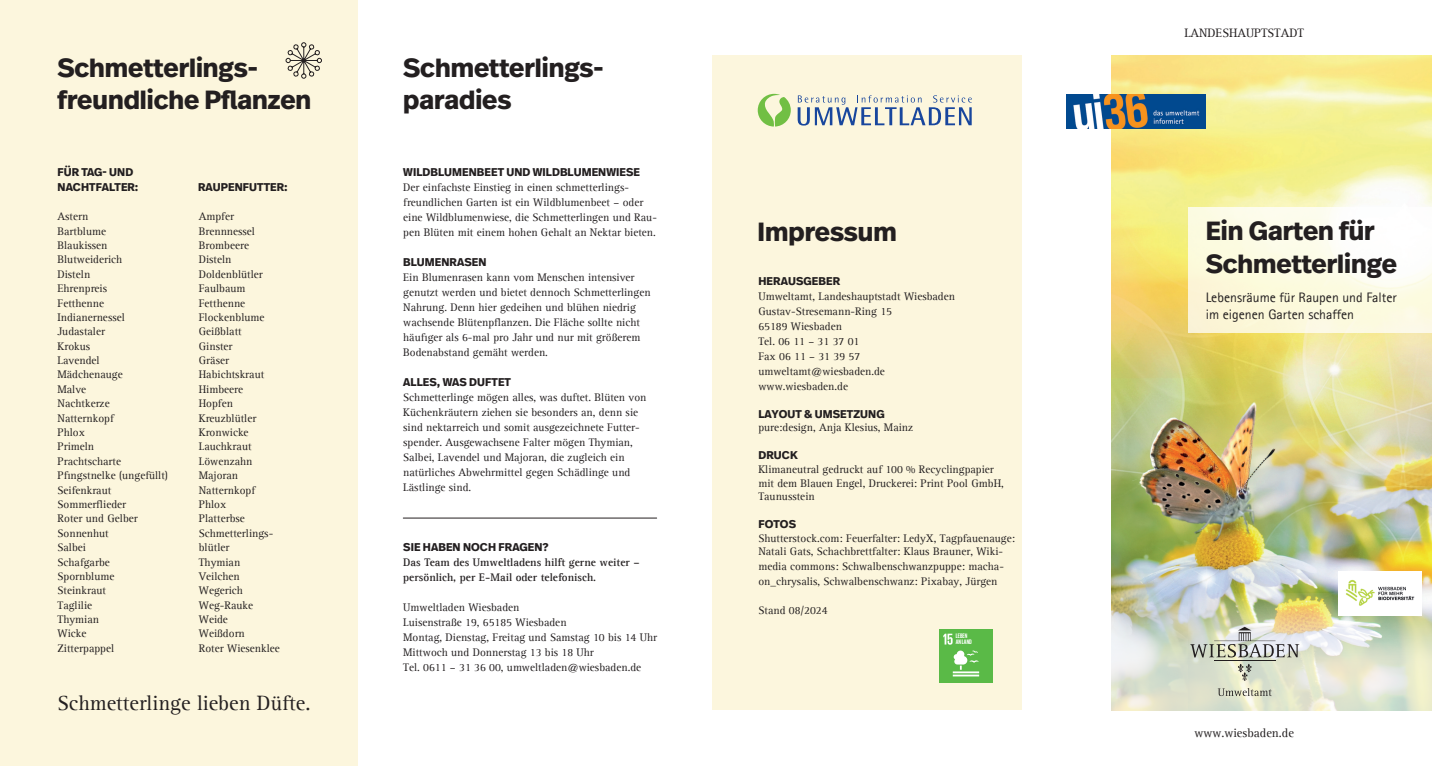
<style>
.page{position:relative;width:1432px;height:766px;background:#fff}
.page>*{position:absolute;margin:0;border:0;box-sizing:border-box;transform-origin:0 0}
.t1{font:700 26.25px/32.5px "Real Head Pro";color:#231f20}
.t2{font:21.25px "Rotis Serif";color:#231f20}
.t3{font:13.75px/16.9px "Rotis Sans Serif";color:#231f20}
.t4{font:12.5px "Rotis Serif";color:#231f20}
.t5{font:11.25px/15px "Rotis Serif";color:#231f20}
.t6{font:700 11.25px/15px "Real Head Pro";letter-spacing:.01em;color:#231f20}
.t7{font:700 11.25px/15px "Rotis Serif";color:#231f20}
.t8{font:700 6.75px/6.4px "Giorgio Sans";letter-spacing:.01em;color:#fff}
</style>
<div class="page">
<img style="left:1112px;top:56px;width:320px;height:537px">
<svg style="left:1189px;top:207px;width:243px;height:125px;fill:#fcfbe3"></svg>
<img style="left:1111px;top:593px;width:321px;height:117px">
<img style="left:1067px;top:94px;width:138px;height:35px">
<div style="left:712px;top:56px;width:310px;height:654px;background:#fcf6dd"></div>
<img style="left:1338px;top:571px;width:83px;height:44px">
<div style="left:939px;top:629px;width:54px;height:53px;background:#5aba47"></div>
<svg style="left:943px;top:633px;width:9px;height:11px"></svg>
<hr style="left:953px;top:671px;width:26px;height:2px;background:#fff">
<hr style="left:953px;top:674px;width:26px;height:2px;background:#fff">
<svg style="left:954px;top:650px;width:24px;height:19px"></svg>
<svg style="left:797px;top:95px;width:175px;height:30px"></svg>
<svg style="left:758px;top:94px;width:33px;height:32px"></svg>
<svg style="left:1217px;top:688px;width:54px;height:7px"></svg>
<hr style="left:1214px;top:660px;width:61px;height:1px;background:#231f20">
<svg style="left:1190px;top:626px;width:109px;height:31px;background:#c4c5bb"></svg>
<svg style="left:1237px;top:663px;width:15px;height:17px"></svg>
<hr style="left:403px;top:517px;width:254px;height:1px;background:#231f20">
<div style="left:0;top:0;width:358px;height:765px;background:#fcf6dd"></div>
<svg style="left:285px;top:42px;width:37px;height:37px"></svg>
<h1 class="t1" style="left:58px;top:51px;width:255px">Schmetterlings&shy;freundliche Pflanzen</h1>
<p class="t6" style="left:58px;top:164px;width:82px">FÜR TAG- UND<br>NACHTFALTER:</p>
<p class="t5" style="left:58px;top:210px;width:32px">Astern</p>
<p class="t5" style="left:199px;top:210px;width:37px">Ampfer</p>
<p class="t5" style="left:58px;top:224px;width:50px">Bartblume</p>
<p class="t5" style="left:199px;top:224px;width:58px">Brennnessel</p>
<p class="t5" style="left:58px;top:239px;width:52px">Blaukissen</p>
<p class="t5" style="left:199px;top:239px;width:52px">Brombeere</p>
<p class="t5" style="left:58px;top:253px;width:66px">Blutweiderich</p>
<p class="t5" style="left:199px;top:253px;width:34px">Disteln</p>
<p class="t5" style="left:58px;top:268px;width:34px">Disteln</p>
<p class="t5" style="left:199px;top:268px;width:66px">Doldenblütler</p>
<p class="t5" style="left:58px;top:282px;width:51px">Ehrenpreis</p>
<p class="t5" style="left:199px;top:282px;width:48px">Faulbaum</p>
<p class="t5" style="left:58px;top:296px;width:48px">Fetthenne</p>
<p class="t5" style="left:199px;top:296px;width:48px">Fetthenne</p>
<p class="t5" style="left:58px;top:311px;width:69px">Indianernessel</p>
<p class="t5" style="left:199px;top:311px;width:67px">Flockenblume</p>
<p class="t5" style="left:58px;top:325px;width:49px">Judastaler</p>
<p class="t5" style="left:199px;top:325px;width:44px">Geißblatt</p>
<p class="t5" style="left:58px;top:339px;width:34px">Krokus</p>
<p class="t5" style="left:199px;top:339px;width:35px">Ginster</p>
<p class="t5" style="left:58px;top:354px;width:44px">Lavendel</p>
<p class="t5" style="left:199px;top:354px;width:32px">Gräser</p>
<p class="t5" style="left:58px;top:368px;width:67px">Mädchenauge</p>
<p class="t5" style="left:199px;top:368px;width:67px">Habichtskraut</p>
<p class="t5" style="left:58px;top:383px;width:30px">Malve</p>
<p class="t5" style="left:199px;top:383px;width:46px">Himbeere</p>
<p class="t5" style="left:58px;top:397px;width:54px">Nachtkerze</p>
<p class="t5" style="left:199px;top:397px;width:36px">Hopfen</p>
<p class="t5" style="left:58px;top:411px;width:58px">Natternkopf</p>
<p class="t5" style="left:199px;top:411px;width:59px">Kreuzblütler</p>
<p class="t5" style="left:58px;top:426px;width:29px">Phlox</p>
<p class="t5" style="left:199px;top:426px;width:51px">Kronwicke</p>
<p class="t5" style="left:58px;top:440px;width:38px">Primeln</p>
<p class="t5" style="left:199px;top:440px;width:54px">Lauchkraut</p>
<p class="t5" style="left:58px;top:454px;width:65px">Prachtscharte</p>
<p class="t5" style="left:199px;top:454px;width:55px">Löwenzahn</p>
<p class="t5" style="left:58px;top:469px;width:112px">Pfingstnelke (ungefüllt)</p>
<p class="t5" style="left:199px;top:469px;width:41px">Majoran</p>
<p class="t5" style="left:58px;top:483px;width:55px">Seifenkraut</p>
<p class="t5" style="left:199px;top:483px;width:58px">Natternkopf</p>
<p class="t5" style="left:58px;top:498px;width:70px">Sommerflieder</p>
<p class="t5" style="left:199px;top:498px;width:29px">Phlox</p>
<p class="t5" style="left:58px;top:512px;width:82px">Roter und Gelber</p>
<p class="t5" style="left:199px;top:512px;width:48px">Platterbse</p>
<p class="t5" style="left:58px;top:526px;width:53px">Sonnenhut</p>
<p class="t5" style="left:199px;top:526px;width:76px">Schmetterlings-</p>
<p class="t5" style="left:58px;top:541px;width:30px">Salbei</p>
<p class="t5" style="left:199px;top:541px;width:32px">blütler</p>
<p class="t5" style="left:58px;top:555px;width:54px">Schafgarbe</p>
<p class="t5" style="left:199px;top:555px;width:43px">Thymian</p>
<p class="t5" style="left:58px;top:569px;width:58px">Spornblume</p>
<p class="t5" style="left:199px;top:569px;width:43px">Veilchen</p>
<p class="t5" style="left:58px;top:584px;width:50px">Steinkraut</p>
<p class="t5" style="left:199px;top:584px;width:46px">Wegerich</p>
<p class="t5" style="left:58px;top:598px;width:36px">Taglilie</p>
<p class="t5" style="left:199px;top:598px;width:56px">Weg-Rauke</p>
<p class="t5" style="left:58px;top:613px;width:43px">Thymian</p>
<p class="t5" style="left:199px;top:613px;width:31px">Weide</p>
<p class="t5" style="left:58px;top:627px;width:30px">Wicke</p>
<p class="t5" style="left:199px;top:627px;width:48px">Weißdorn</p>
<p class="t5" style="left:58px;top:641px;width:58px">Zitterpappel</p>
<p class="t5" style="left:199px;top:641px;width:83px">Roter Wiesenklee</p>
<p class="t6" style="left:198px;top:179px;width:91px">RAUPENFUTTER:</p>
<h2 class="t2" style="left:58px;top:693px;width:254px">Schmetterlinge lieben Düfte.</h2>
<h1 class="t1" style="left:403px;top:51px;width:202px">Schmetterlings&shy;paradies</h1>
<p class="t6" style="left:403px;top:164px;width:238px">WILDBLUMENBEET UND WILDBLUMENWIESE</p>
<p class="t5" style="left:403px;top:181px;width:255px">Der einfachste Einstieg in einen schmetterlings&shy;freundlichen Garten ist ein Wildblumenbeet – oder eine Wildblumenwiese, die Schmetterlingen und Rau&shy;pen Blüten mit einem hohen Gehalt an Nektar bieten.</p>
<p class="t6" style="left:403px;top:254px;width:85px">BLUMENRASEN</p>
<p class="t5" style="left:403px;top:271px;width:249px">Ein Blumenrasen kann vom Menschen intensiver genutzt werden und bietet dennoch Schmetterlingen Nahrung. Denn hier gedeihen und blühen niedrig wachsende Blütenpflanzen. Die Fläche sollte nicht häufiger als 6-mal pro Jahr und nur mit größerem Bodenabstand gemäht werden.</p>
<p class="t6" style="left:403px;top:374px;width:109px">ALLES, WAS DUFTET</p>
<p class="t5" style="left:403px;top:391px;width:245px">Schmetterlinge mögen alles, was duftet. Blüten von Küchenkräutern ziehen sie besonders an, denn sie sind nektarreich und somit ausgezeichnete Futter&shy;spender. Ausgewachsene Falter mögen Thymian, Salbei, Lavendel und Majoran, die zugleich ein natürliches Abwehrmittel gegen Schädlinge und Lästlinge sind.</p>
<p class="t6" style="left:403px;top:539px;width:147px">SIE HABEN NOCH FRAGEN?</p>
<p class="t7" style="left:403px;top:556px;width:238px">Das Team des Umweltladens hilft gerne weiter – persönlich, per E-Mail oder telefonisch.</p>
<p class="t5" style="left:403px;top:601px;width:255px">Umweltladen Wiesbaden<br>Luisenstraße 19, 65185 Wiesbaden<br>Montag, Dienstag, Freitag und Samstag 10 bis 14 Uhr Mittwoch und Donnerstag 13 bis 18 Uhr<br>Tel. 0611 – 31 36 00, umweltladen@wiesbaden.de</p>
<h1 class="t1" style="left:757px;top:214px;width:141px">Impressum</h1>
<p class="t6" style="left:758px;top:273px;width:83px">HERAUSGEBER</p>
<p class="t5" style="left:758px;top:290px;width:198px">Umweltamt, Landeshauptstadt Wiesbaden<br>Gustav-Stresemann-Ring 15<br>65189 Wiesbaden<br>Tel. 06 11 – 31 37 01<br>Fax 06 11 – 31 39 57 umweltamt@wiesbaden.de www.wiesbaden.de</p>
<p class="t6" style="left:758px;top:406px;width:128px">LAYOUT &amp; UMSETZUNG</p>
<p class="t5" style="left:758px;top:421px;width:156px">pure:design, Anja Klesius, Mainz</p>
<p class="t6" style="left:758px;top:447px;width:41px">DRUCK</p>
<p class="t5" style="left:758px;top:463px;width:247px;line-height:13.8px">Klimaneutral gedruckt auf 100 % Recyclingpapier mit dem Blauen Engel, Druckerei: Print Pool GmbH,<br>Taunusstein</p>
<p class="t6" style="left:758px;top:516px;width:39px">FOTOS</p>
<p class="t5" style="left:758px;top:532px;width:258px;line-height:13.8px">Shutterstock.com: Feuerfalter: LedyX, Tagpfauenauge:<br>Natali Gats, Schachbrettfalter: Klaus Brauner, Wiki-</p>
<p class="t5" style="left:758px;top:560px;width:247px">media commons: Schwalbenschwanzpuppe: macha&shy;on_chrysalis, Schwalbenschwanz: Pixabay, Jürgen</p>
<p class="t5" style="left:758px;top:604px;width:71px">Stand 08/2024</p>
<p class="t8" style="left:956px;top:632px;width:18px">LEBEN<br>AN LAND</p>
<p class="t4" style="left:1184px;top:28px;width:121px">LANDESHAUPTSTADT</p>
<h1 class="t1" style="left:1205px;top:214px;width:193px">Ein Garten für<br>Schmetterlinge</h1>
<p class="t3" style="left:1205px;top:290px;width:193px">Lebensräume für Raupen und Falter im eigenen Garten schaffen</p>
<p class="t4" style="left:1194px;top:727px;width:101px">www.wiesbaden.de</p>
</div>
